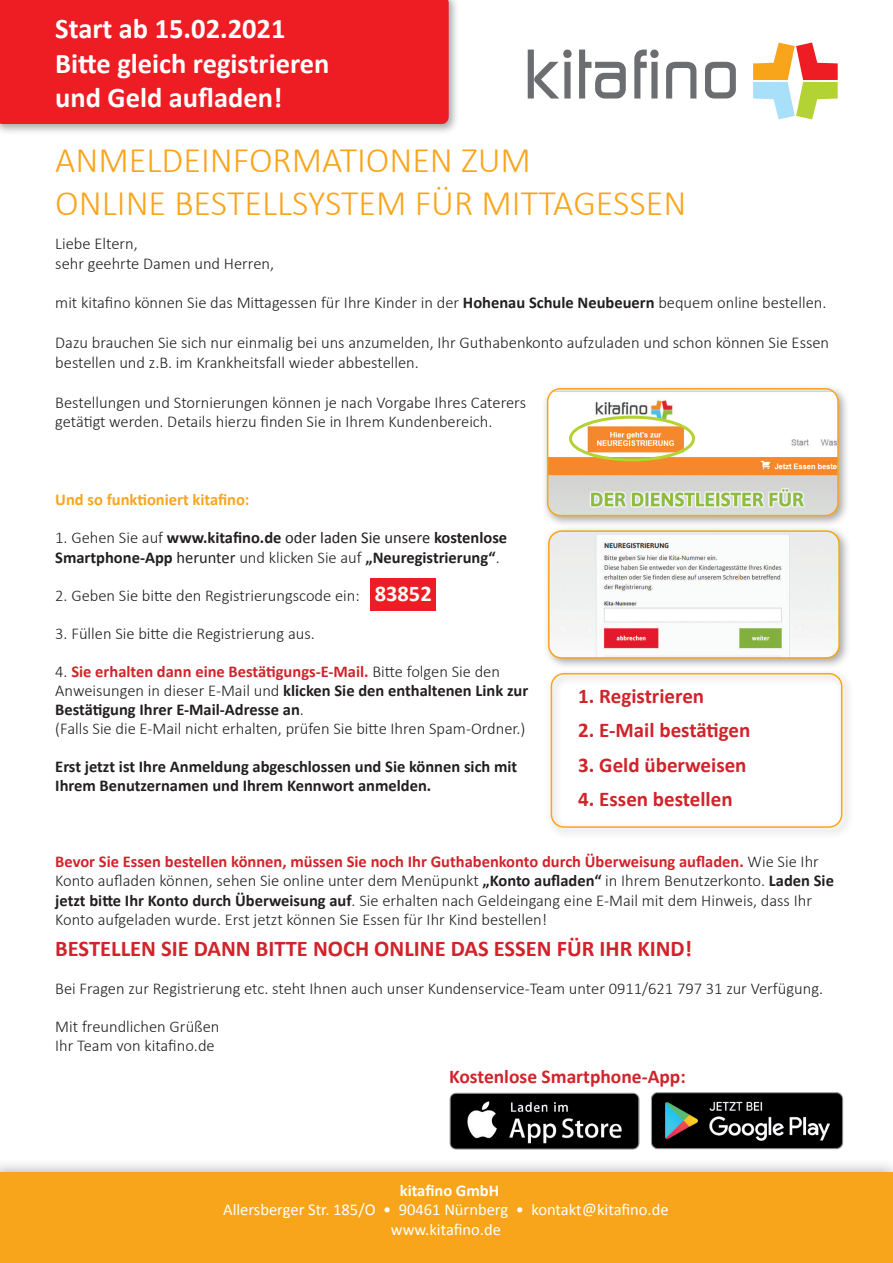
<style>
.page{position:relative;width:893px;height:1263px;background:#fff}
.page>*{position:absolute;margin:0;border:0;box-sizing:border-box;transform-origin:0 0}
.t1{font:300 36px/43.2px "Calibri";color:#f9a51b}
.t2{font:700 28.5px/34.2px "Calibri";color:#fff}
.t3{font:700 22.5px "Calibri";color:#d1232a}
.t4{font:700 21px "Calibri";color:#d1232a}
.t5{font:700 19.5px "Calibri";color:#d1232a}
.t6{font:300 16.5px/19px "Calibri";color:#231f20}
.t7{font:700 16.5px/19px "Calibri";color:#231f20}
.t8{font:16.5px/19.8px "Calibri";color:#fff;text-align:center}
.t9{font:700 16.5px "Calibri";color:#f9a51b}
.s1{font-style:inherit}
.s2{font-weight:700}
.s3{font-weight:300}
.s4{font-weight:400}
.s5{font-weight:700;font-size:22.5px;color:#fff}
.s6{font-weight:700;color:#d1232a}
</style>
<div class="page">
<div style="left:370px;top:578px;width:66px;height:33px;background:#ee1d23"></div>
<div style="left:0;top:1158px;width:893px;height:105px;background:#231f20;opacity:.4"></div>
<div style="left:0;top:1172px;width:892px;height:91px;background:#f9a51b"></div>
<svg style="left:528px;top:50px;width:44px;height:49px"></svg>
<svg style="left:579px;top:50px;width:47px;height:49px"></svg>
<svg style="left:634px;top:50px;width:25px;height:49px"></svg>
<svg style="left:666px;top:62px;width:30px;height:37px"></svg>
<svg style="left:705px;top:62px;width:31px;height:37px"></svg>
<svg style="left:753px;top:43px;width:85px;height:76px"></svg>
<div style="left:542px;top:383px;width:308px;height:144px;background:#231f20;opacity:.4"></div>
<img style="left:548px;top:391px;width:290px;height:124px">
<div style="left:547px;top:388px;width:292px;height:128px;border:2px solid #f9a51b;border-radius:13px"></div>
<div style="left:569px;top:416px;width:126px;height:45px;border:3px solid #b3d234;border-radius:50%"></div>
<div style="left:0;top:0;width:460px;height:135px;background:#231f20;opacity:.4"></div>
<div style="left:0;top:0;width:449px;height:124px;background:#ee1d23"></div>
<img style="left:449px;top:1092px;width:187px;height:58px">
<img style="left:636px;top:1092px;width:222px;height:73px">
<div style="left:551px;top:673px;width:291px;height:155px;border:2px solid #f9a51b;border-radius:13px"></div>
<div style="left:543px;top:525px;width:308px;height:145px;background:#231f20;opacity:.4"></div>
<img style="left:549px;top:531px;width:290px;height:127px">
<div style="left:548px;top:530px;width:292px;height:129px;border:2px solid #f9a51b;border-radius:13px"></div>
<h2 class="t2" style="left:55px;top:12px;width:276px">Start ab <span class="s1">15</span>.<span class="s1">02</span>.<span class="s1">2021<br></span>Bitte gleich registrieren und Geld aufladen!</h2>
<h1 class="t1" style="left:55px;top:138px;width:633px">ANMELDEINFORMATIONEN ZUM<br>ONLINE BESTELLSYSTEM FÜR MITTAGESSEN</h1>
<p class="t6" style="left:55px;top:234px;width:220px;line-height:19.8px">Liebe Eltern,<br>sehr geehrte Damen und Herren,</p>
<p class="t6" style="left:55px;top:293px;width:773px">mit kitafino können Sie das Mittagessen für Ihre Kinder in der <span class="s2">Hohenau Schule Neubeuern</span> bequem online bestellen.</p>
<p class="t6" style="left:55px;top:333px;width:775px;line-height:19.8px">Dazu brauchen Sie sich nur einmalig bei uns anzumelden, Ihr Guthabenkonto aufzuladen und schon können Sie Essen bestellen und z.B. im Krankheitsfall wieder abbestellen.</p>
<p class="t6" style="left:55px;top:392px;width:472px;line-height:19.8px">Bestellungen und Stornierungen können je nach Vorgabe Ihres Caterers getätigt werden. Details hierzu finden Sie in Ihrem Kundenbereich.</p>
<p class="t9" style="left:55px;top:489px;width:196px">Und so funktioniert kitafino:</p>
<p class="t7" style="left:55px;top:528px;width:453px"><span class="s3">1. Gehen Sie auf</span> www.kitafino.de <span class="s4">oder laden Sie unsere</span> kostenlose<br>Smartphone-App <span class="s4">herunter</span> <span class="s3">und klicken Sie auf</span> „Neuregistrierung“<span class="s3">.</span></p>
<p class="t6" style="left:55px;top:585px;width:378px">2. Geben Sie bitte den Registrierungscode ein: <span class="s5">83852</span></p>
<p class="t6" style="left:55px;top:624px;width:261px">3. Füllen Sie bitte die Registrierung aus.</p>
<p class="t6" style="left:55px;top:662px;width:474px">4. <span class="s6">Sie erhalten dann eine Bestätigungs-E-Mail.</span> Bitte folgen Sie den Anweisungen in dieser E-Mail und <span class="s2">klicken Sie den enthaltenen Link zur Bestätigung Ihrer E-Mail-Adresse an</span>.<br>(Falls Sie die E-Mail nicht erhalten, prüfen Sie bitte Ihren Spam-Ordner.)</p>
<p class="t7" style="left:55px;top:757px;width:464px">Erst jetzt ist Ihre Anmeldung abgeschlossen und Sie können sich mit<br>Ihrem Benutzernamen und Ihrem Kennwort anmelden.</p>
<p class="t4" style="left:578px;top:682px;width:127px">1. Registrieren</p>
<p class="t4" style="left:578px;top:717px;width:174px">2. E-Mail bestätigen</p>
<p class="t4" style="left:578px;top:751px;width:170px">3. Geld überweisen</p>
<p class="t4" style="left:578px;top:786px;width:156px">4. Essen bestellen</p>
<p class="t6" style="left:55px;top:852px;width:780px"><span class="s6">Bevor Sie Essen bestellen können, müssen Sie noch Ihr Guthabenkonto durch Überweisung aufladen.</span> Wie Sie Ihr Konto aufladen können, sehen Sie online unter dem Menüpunkt <span class="s2">„Konto aufladen“</span> in Ihrem Benutzerkonto. <span class="s2">Laden Sie jetzt bitte Ihr Konto durch Überweisung auf</span>. Sie erhalten nach Geldeingang eine E-Mail mit dem Hinweis, dass Ihr Konto aufgeladen wurde. Erst jetzt können Sie Essen für Ihr Kind bestellen!</p>
<h3 class="t3" style="left:55px;top:934px;width:638px">BESTELLEN SIE DANN BITTE NOCH ONLINE DAS ESSEN FÜR IHR KIND!</h3>
<p class="t6" style="left:55px;top:979px;width:769px">Bei Fragen zur Registrierung etc. steht Ihnen auch unser Kundenservice-Team unter 0911/621 797 31 zur Verfügung.</p>
<p class="t6" style="left:55px;top:1017px;width:166px">Mit freundlichen Grüßen<br>Ihr Team von kitafino.de</p>
<p class="t5" style="left:449px;top:1064px;width:238px">Kostenlose Smartphone-App:</p>
<p class="t8" style="left:223px;top:1180px;width:447px"><span class="s2">kitafino</span> <span class="s2">GmbH<br></span>Allersberger Str. 185/O • 90461 Nürnberg • kontakt@kitafino.de www.kitafino.de</p>
</div>
